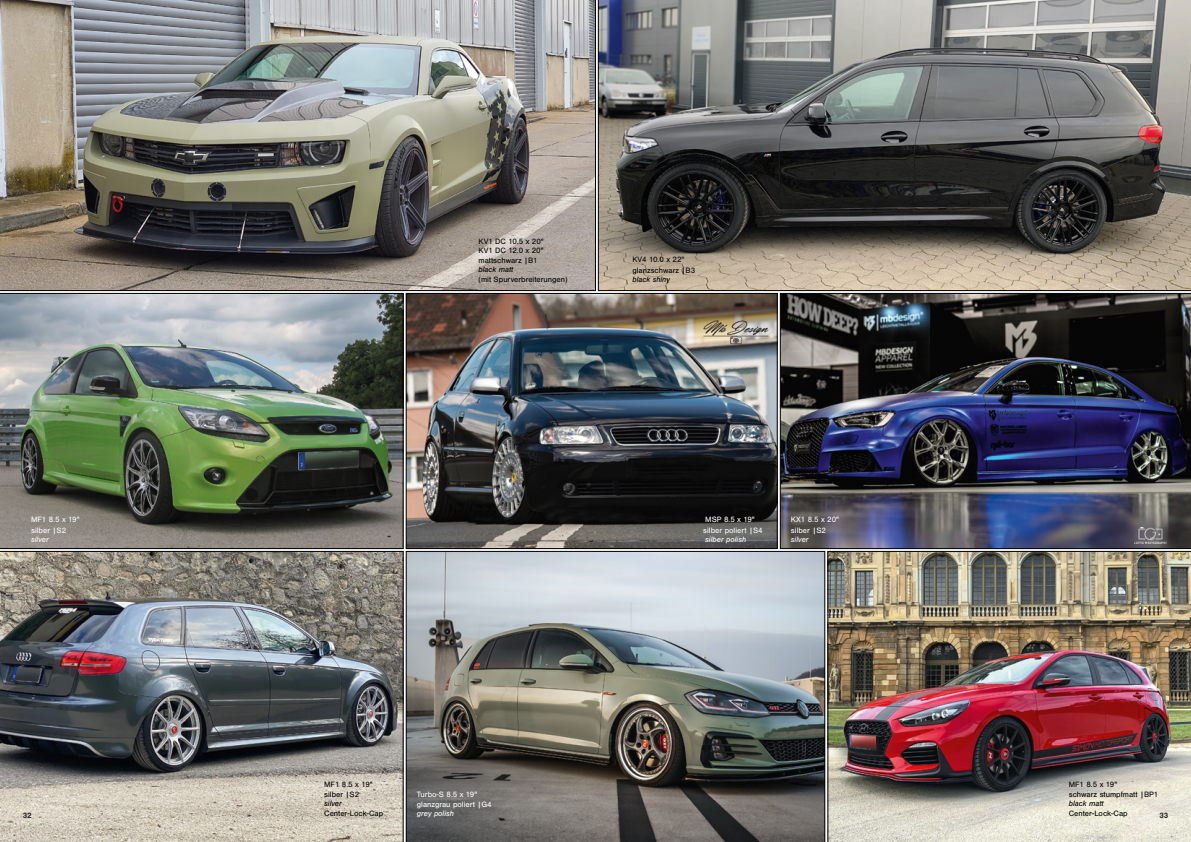
<style>
.page{position:relative;width:1191px;height:842px;background:#fff}
.page>*{position:absolute;margin:0;border:0;box-sizing:border-box;transform-origin:0 0}
.t1{font:8px/9.8px "Sans";color:#000}
.t2{font:8px/11px "Sans";color:#fff}
.t3{font:italic 8px "Sans";color:#000}
.t4{font:italic 8px "Sans";color:#fff}
.t5{font:700 8px "Sans";color:#282827}
</style>
<div class="page">
<img style="left:0;top:0;width:595px;height:291px">
<img style="left:0;top:293px;width:403px;height:256px">
<svg style="left:598px;top:0;width:593px;height:291px;background:#72706c"></svg>
<img style="left:408px;top:295px;width:367px;height:252px">
<div style="left:406px;top:293px;width:371px;height:256px;border:1px solid #000"></div>
<img style="left:780px;top:293px;width:411px;height:256px">
<img style="left:1134px;top:528px;width:32px;height:16px">
<img style="left:0;top:551px;width:403px;height:291px">
<img style="left:406px;top:551px;width:419px;height:291px">
<img style="left:827px;top:551px;width:364px;height:291px">
<p class="t2" style="left:31px;top:514px;width:50px">MF1 8.5 x 19" silber |S2</p>
<p class="t4" style="left:31px;top:534px;width:19px">silver</p>
<p class="t1" style="left:478px;top:236px;width:67px;text-align:justify">KV1 DC 10.5 x 20" KV1 DC 12.0 x 20" mattschwarz |B1</p>
<p class="t3" style="left:478px;top:265px;width:36px">black matt</p>
<p class="t1" style="left:478px;top:274px;width:91px">(mit Spurverbreiterungen)</p>
<p class="t1" style="left:632px;top:254px;width:64px;line-height:11px">KV4 10.0 x 22" glanzschwarz |B3</p>
<p class="t3" style="left:632px;top:275px;width:39px">black shiny</p>
<p class="t2" style="left:703px;top:514px;width:61px">MSP 8.5 x 19" silber poliert |S4</p>
<p class="t4" style="left:705px;top:534px;width:42px">silber polish</p>
<p class="t2" style="left:791px;top:514px;width:50px">KX1 8.5 x 20" silber |S2</p>
<p class="t4" style="left:791px;top:534px;width:19px">silver</p>
<p class="t1" style="left:1068px;top:779px;width:91px">MF1 8.5 x 19"<br>schwarz stumpfmatt |BP1</p>
<p class="t3" style="left:1068px;top:799px;width:36px">black matt</p>
<p class="t1" style="left:1068px;top:808px;width:60px">Center-Lock-Cap</p>
<p class="t1" style="left:324px;top:780px;width:50px">MF1 8.5 x 19" silber |S2</p>
<p class="t3" style="left:324px;top:799px;width:19px">silver</p>
<p class="t1" style="left:324px;top:808px;width:60px">Center-Lock-Cap</p>
<p class="t2" style="left:417px;top:789px;width:76px;line-height:10px">Turbo-S 8.5 x 19" glanzgrau poliert |G4</p>
<p class="t4" style="left:417px;top:808px;width:39px">grey polish</p>
<p class="t5" style="left:23px;top:811px;width:10px">32</p>
<p class="t5" style="left:1159px;top:810px;width:10px">33</p>
</div>
